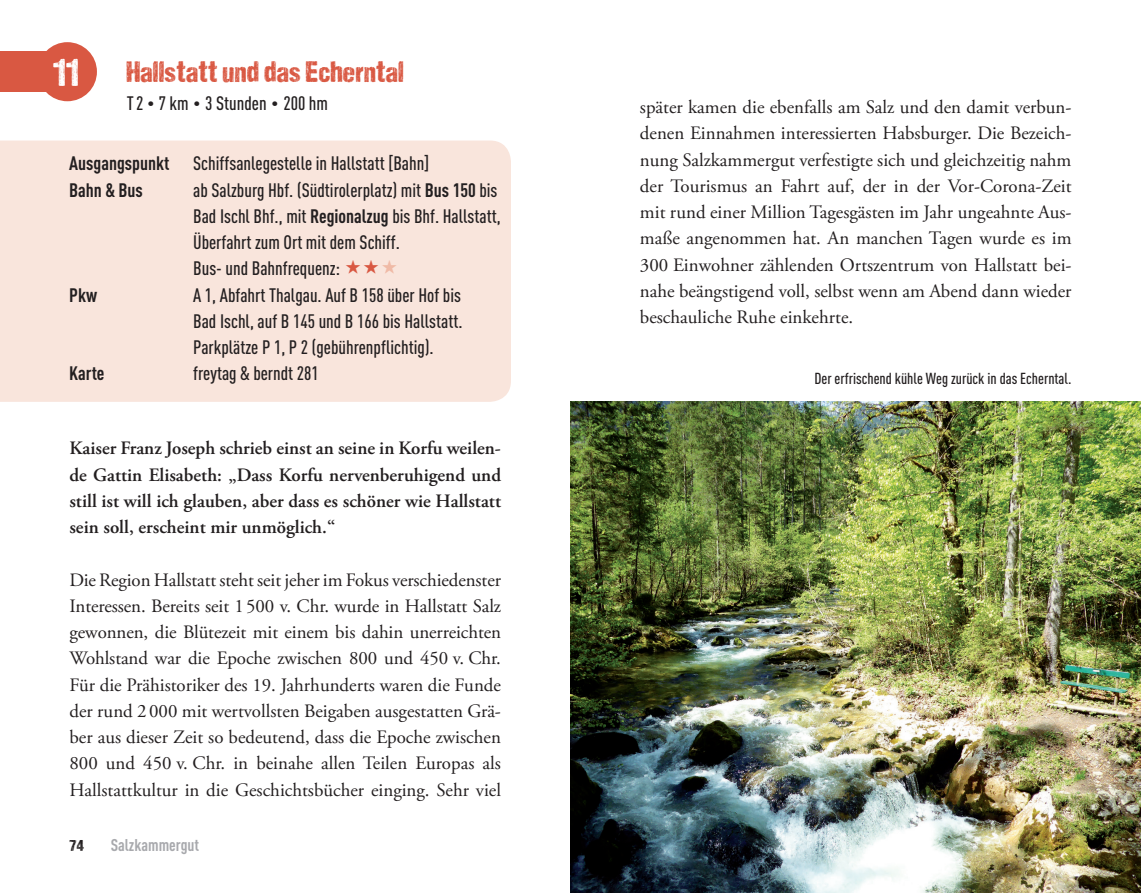
<style>
.page{position:relative;width:1141px;height:893px;background:#fff}
.page>*{position:absolute;margin:0;border:0;box-sizing:border-box;transform-origin:0 0}
.t1{font:900 29.75px "DCC Sharp Distress";letter-spacing:.01em;color:#d95842}
.t2{font:500 19.25px/26.2px "DIN Cond";color:#231f20}
.t3{font:700 19.25px "DIN Cond";color:#231f20}
.t4{font:18.9px/26.2px "Adobe Garamond Pro";color:#231f20;text-align:justify}
.t5{font:600 18.9px/26.2px "Adobe Garamond Pro";color:#231f20;text-align:justify}
.t6{font:700 16.8px "DIN Cond";color:#a8a9ad}
.t7{font:500 15.75px "DIN Cond";color:#231f20}
.t8{font:900 15.75px "DCC Sharp Distress";color:#231f20}
.s1{font-size:38.85px;color:#fff}
.s2{font-family:"Adobe Caslon Pro";font-weight:400;font-size:20.12px}
.s3{font-weight:700}
</style>
<div class="page">
<div style="left:0;top:141px;width:511px;height:261px;background:#f9e5dc"></div>
<div style="left:38px;top:42px;width:59px;height:59px;background:#d95842;border-radius:50%"></div>
<div style="left:0;top:51px;width:54px;height:41px;background:#d95842"></div>
<img style="left:570px;top:402px;width:571px;height:491px">
<svg style="left:346px;top:260px;width:51px;height:14px"></svg>
<p class="t1" style="left:53px;top:55px;width:352px"><span class="s1">11</span> Hallstatt und das Echerntal</p>
<p class="t2" style="left:127px;top:90px;width:203px">T2 <span class="s2">•</span> 7 km <span class="s2">•</span> 3 Stunden <span class="s2">•</span> 200 hm</p>
<p class="t4" style="left:640px;top:95px;width:433px">später kamen die ebenfalls am Salz und den damit verbun&shy;denen Einnahmen interessierten Habsburger. Die Bezeich&shy;nung Salzkammergut verfestigte sich und gleichzeitig nahm der Tourismus an Fahrt auf, der in der Vor-Corona-Zeit mit rund einer Million Tagesgästen im Jahr ungeahnte Aus&shy;maße angenommen hat. An manchen Tagen wurde es im 300 Einwohner zählenden Ortszentrum von Hallstatt bei&shy;nahe beängstigend voll, selbst wenn am Abend dann wieder beschauliche Ruhe einkehrte.</p>
<p class="t2" style="left:69px;top:150px;width:362px"><span class="s3">Ausgangspunkt</span> Schiffsanlegestelle in Hallstatt [Bahn]<br><span class="s3">Bahn &amp; Bus</span></p>
<p class="t2" style="left:193px;top:176px;width:309px">ab Salzburg Hbf. (Südtirolerplatz) mit <span class="s3">Bus 150</span> bis Bad Ischl Bhf., mit <span class="s3">Regionalzug</span> bis Bhf. Hallstatt, Überfahrt zum Ort mit dem Schiff.<br>Bus- und Bahnfrequenz:</p>
<p class="t3" style="left:69px;top:283px;width:29px">Pkw</p>
<p class="t2" style="left:193px;top:281px;width:271px;text-align:justify">A 1, Abfahrt Thalgau. Auf B 158 über Hof bis Bad Ischl, auf B 145 und B 166 bis Hallstatt.<br>Parkplätze P 1, P 2 (gebührenpflichtig).</p>
<p class="t3" style="left:69px;top:362px;width:37px">Karte</p>
<p class="t2" style="left:193px;top:360px;width:127px">freytag &amp; berndt 281</p>
<p class="t7" style="left:814px;top:369px;width:259px">Der erfrischend kühle Weg zurück in das Echerntal.</p>
<p class="t5" style="left:69px;top:435px;width:433px">Kaiser Franz Joseph schrieb einst an seine in Korfu weilen&shy;de Gattin Elisabeth: „Dass Korfu nervenberuhigend und still ist will ich glauben, aber dass es schöner wie Hallstatt sein soll, erscheint mir unmöglich.“</p>
<p class="t4" style="left:69px;top:567px;width:433px">Die Region Hallstatt steht seit jeher im Fokus verschiedenster Interessen. Bereits seit 1500 v. Chr. wurde in Hallstatt Salz gewonnen, die Blütezeit mit einem bis dahin unerreichten Wohlstand war die Epoche zwischen 800 und 450 v. Chr.<br>Für die Prähistoriker des 19. Jahrhunderts waren die Funde der rund 2 000 mit wertvollsten Beigaben ausgestatten Grä&shy;ber aus dieser Zeit so bedeutend, dass die Epoche zwischen 800 und 450 v. Chr. in beinahe allen Teilen Europas als Hallstattkultur in die Geschichtsbücher einging. Sehr viel</p>
<p class="t8" style="left:69px;top:837px;width:16px">74</p>
<p class="t6" style="left:111px;top:835px;width:90px">Salzkammergut</p>
</div>
